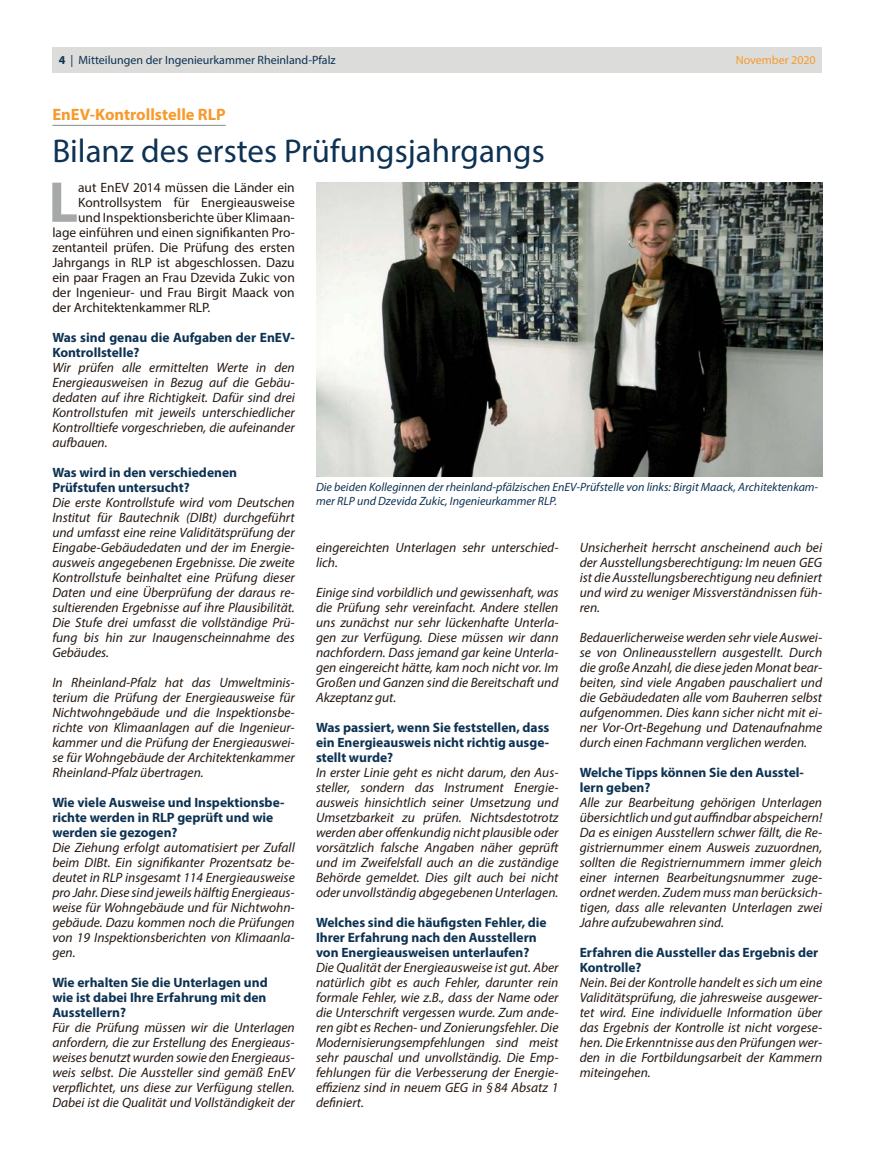
<style>
.page{position:relative;width:874px;height:1170px;background:#fff}
.page>*{position:absolute;margin:0;border:0;box-sizing:border-box;transform-origin:0 0}
.t1{font:700 58.05px "Myriad Pro";color:#a7a9a9}
.t2{font:33px "Myriad Pro";color:#0d3253}
.t3{font:700 16.5px "Myriad Pro";color:#f79a2d}
.t4{font:italic 13.5px/15px "Myriad Pro";color:#261810;text-align:justify}
.t5{font:700 13.5px/15px "Myriad Pro";color:#0d3253}
.t6{font:13.5px "Myriad Pro";color:#261810}
.t7{font:italic 12px/13.5px "Myriad Pro";color:#0d3253}
.t8{font:12px "Myriad Pro";color:#0d3253}
.t9{font:12px "Myriad Pro";color:#f79a2d}
.s1{font-weight:700}
</style>
<div class="page">
<div style="left:52px;top:47px;width:770px;height:25px;background:#dcdddb"></div>
<hr style="left:52px;top:125px;width:174px;height:1px;background:#888a89">
<img style="left:316px;top:183px;width:506px;height:294px">
<p class="t8" style="left:59px;top:56px;width:278px"><span class="s1">4</span> | Mitteilungen der Ingenieurkammer Rheinland-Pfalz</p>
<p class="t9" style="left:736px;top:56px;width:82px">November 2020</p>
<p class="t3" style="left:52px;top:108px;width:175px">EnEV-Kontrollstelle RLP</p>
<h2 class="t2" style="left:52px;top:138px;width:494px">Bilanz des erstes Prüfungsjahrgangs</h2>
<h1 class="t1" style="left:48px;top:180px;width:31px">L</h1>
<p class="t6" style="left:78px;top:182px;width:218px">aut EnEV 2014 müssen die Länder ein</p>
<p class="t6" style="left:78px;top:197px;width:218px">Kontrollsystem für Energieausweise</p>
<p class="t6" style="left:78px;top:212px;width:218px">und Inspektionsberichte über Klimaan-</p>
<p class="t6" style="left:52px;top:227px;width:244px">lage einführen und einen signifikanten Pro-</p>
<p class="t6" style="left:52px;top:242px;width:244px">zentanteil prüfen. Die Prüfung des ersten</p>
<p class="t6" style="left:52px;top:257px;width:244px">Jahrgangs in RLP ist abgeschlossen. Dazu</p>
<p class="t6" style="left:52px;top:272px;width:244px">ein paar Fragen an Frau Dzevida Zukic von</p>
<p class="t6" style="left:52px;top:287px;width:244px">der Ingenieur- und Frau Birgit Maack von</p>
<p class="t6" style="left:52px;top:302px;width:159px">der Architektenkammer RLP.</p>
<p class="t5" style="left:52px;top:331px;width:244px">Was sind genau die Aufgaben der EnEV-<br>Kontrollstelle?</p>
<p class="t4" style="left:52px;top:361px;width:244px">Wir prüfen alle ermittelten Werte in den Energieausweisen in Bezug auf die Gebäu&shy;dedaten auf ihre Richtigkeit. Dafür sind drei Kontrollstufen mit jeweils unterschiedlicher Kontrolltiefe vorgeschrieben, die aufeinander aufbauen.</p>
<p class="t5" style="left:52px;top:466px;width:186px">Was wird in den verschiedenen<br>Prüfstufen untersucht?</p>
<p class="t4" style="left:52px;top:496px;width:244px">Die erste Kontrollstufe wird vom Deutschen Institut für Bautechnik (DIBt) durchgeführt und umfasst eine reine Validitätsprüfung der Eingabe-Gebäudedaten und der im Energie&shy;ausweis angegebenen Ergebnisse. Die zweite Kontrollstufe beinhaltet eine Prüfung dieser Daten und eine Überprüfung der daraus re&shy;sultierenden Ergebnisse auf ihre Plausibilität.<br>Die Stufe drei umfasst die vollständige Prü&shy;fung bis hin zur Inaugenscheinnahme des Gebäudes.</p>
<p class="t4" style="left:52px;top:676px;width:244px">In Rheinland-Pfalz hat das Umweltminis&shy;terium die Prüfung der Energieausweise für Nichtwohngebäude und die Inspektionsbe&shy;richte von Klimaanlagen auf die Ingenieur&shy;kammer und die Prüfung der Energieauswei&shy;se für Wohngebäude der Architektenkammer Rheinland-Pfalz übertragen.</p>
<p class="t5" style="left:52px;top:796px;width:234px">Wie viele Ausweise und Inspektionsbe&shy;richte werden in RLP geprüft und wie werden sie gezogen?</p>
<p class="t4" style="left:52px;top:841px;width:244px">Die Ziehung erfolgt automatisiert per Zufall beim DIBt. Ein signifikanter Prozentsatz be&shy;deutet in RLP insgesamt 114 Energieausweise pro Jahr. Diese sind jeweils hälftig Energieaus&shy;weise für Wohngebäude und für Nichtwohn&shy;gebäude. Dazu kommen noch die Prüfungen von 19 Inspektionsberichten von Klimaanla&shy;gen.</p>
<p class="t5" style="left:52px;top:976px;width:217px;text-align:justify">Wie erhalten Sie die Unterlagen und wie ist dabei Ihre Erfahrung mit den Ausstellern?</p>
<p class="t4" style="left:52px;top:1021px;width:244px">Für die Prüfung müssen wir die Unterlagen anfordern, die zur Erstellung des Energieaus&shy;weises benutzt wurden sowie den Energieaus&shy;weis selbst. Die Aussteller sind gemäß EnEV verpflichtet, uns diese zur Verfügung stellen.<br>Dabei ist die Qualität und Vollständigkeit der</p>
<p class="t7" style="left:316px;top:482px;width:504px">Die beiden Kolleginnen der rheinland-pfälzischen EnEV-Prüfstelle von links: Birgit Maack, Architektenkam&shy;mer RLP und Dzevida Zukic, Ingenieurkammer RLP.</p>
<p class="t4" style="left:580px;top:541px;width:244px">Unsicherheit herrscht anscheinend auch bei der Ausstellungsberechtigung: Im neuen GEG ist die Ausstellungsberechtigung neu definiert und wird zu weniger Missverständnissen füh&shy;ren.</p>
<p class="t4" style="left:580px;top:631px;width:244px">Bedauerlicherweise werden sehr viele Auswei&shy;se von Onlineausstellern ausgestellt. Durch die große Anzahl, die diese jeden Monat bear&shy;beiten, sind viele Angaben pauschaliert und die Gebäudedaten alle vom Bauherren selbst aufgenommen. Dies kann sicher nicht mit ei&shy;ner Vor-Ort-Begehung und Datenaufnahme durch einen Fachmann verglichen werden.</p>
<p class="t5" style="left:580px;top:766px;width:226px">Welche Tipps können Sie den Ausstel&shy;lern geben?</p>
<p class="t4" style="left:580px;top:796px;width:244px">Alle zur Bearbeitung gehörigen Unterlagen übersichtlich und gut auffindbar abspeichern!<br>Da es einigen Ausstellern schwer fällt, die Re&shy;gistriernummer einem Ausweis zuzuordnen, sollten die Registriernummern immer gleich einer internen Bearbeitungsnummer zuge&shy;ordnet werden. Zudem muss man berücksich&shy;tigen, dass alle relevanten Unterlagen zwei Jahre aufzubewahren sind.</p>
<p class="t5" style="left:580px;top:946px;width:240px">Erfahren die Aussteller das Ergebnis der<br>Kontrolle?</p>
<p class="t4" style="left:580px;top:976px;width:244px">Nein. Bei der Kontrolle handelt es sich um eine Validitätsprüfung, die jahresweise ausgewer&shy;tet wird. Eine individuelle Information über das Ergebnis der Kontrolle ist nicht vorgese&shy;hen. Die Erkenntnisse aus den Prüfungen wer&shy;den in die Fortbildungsarbeit der Kammern miteingehen.</p>
<p class="t4" style="left:316px;top:541px;width:244px">eingereichten Unterlagen sehr unterschied&shy;lich.</p>
<p class="t4" style="left:316px;top:586px;width:244px">Einige sind vorbildlich und gewissenhaft, was die Prüfung sehr vereinfacht. Andere stellen uns zunächst nur sehr lückenhafte Unterla&shy;gen zur Verfügung. Diese müssen wir dann nachfordern. Dass jemand gar keine Unterla&shy;gen eingereicht hätte, kam noch nicht vor. Im Großen und Ganzen sind die Bereitschaft und Akzeptanz gut.</p>
<p class="t5" style="left:316px;top:721px;width:235px;text-align:justify">Was passiert, wenn Sie feststellen, dass ein Energieausweis nicht richtig ausge&shy;stellt wurde?</p>
<p class="t4" style="left:316px;top:766px;width:244px">In erster Linie geht es nicht darum, den Aus&shy;steller, sondern das Instrument Energie&shy;ausweis hinsichtlich seiner Umsetzung und Umsetzbarkeit zu prüfen. Nichtsdestotrotz werden aber offenkundig nicht plausible oder vorsätzlich falsche Angaben näher geprüft und im Zweifelsfall auch an die zuständige Behörde gemeldet. Dies gilt auch bei nicht oder unvollständig abgegebenen Unterlagen.</p>
<p class="t5" style="left:316px;top:916px;width:232px">Welches sind die häufigsten Fehler, die<br>Ihrer Erfahrung nach den Ausstellern von Energieausweisen unterlaufen?</p>
<p class="t4" style="left:316px;top:961px;width:244px">Die Qualität der Energieausweise ist gut. Aber natürlich gibt es auch Fehler, darunter rein formale Fehler, wie z.B., dass der Name oder die Unterschrift vergessen wurde. Zum ande&shy;ren gibt es Rechen- und Zonierungsfehler. Die Modernisierungsempfehlungen sind meist sehr pauschal und unvollständig. Die Emp&shy;fehlungen für die Verbesserung der Energie&shy;effizienz sind in neuem GEG in § 84 Absatz 1 definiert.</p>
</div>
